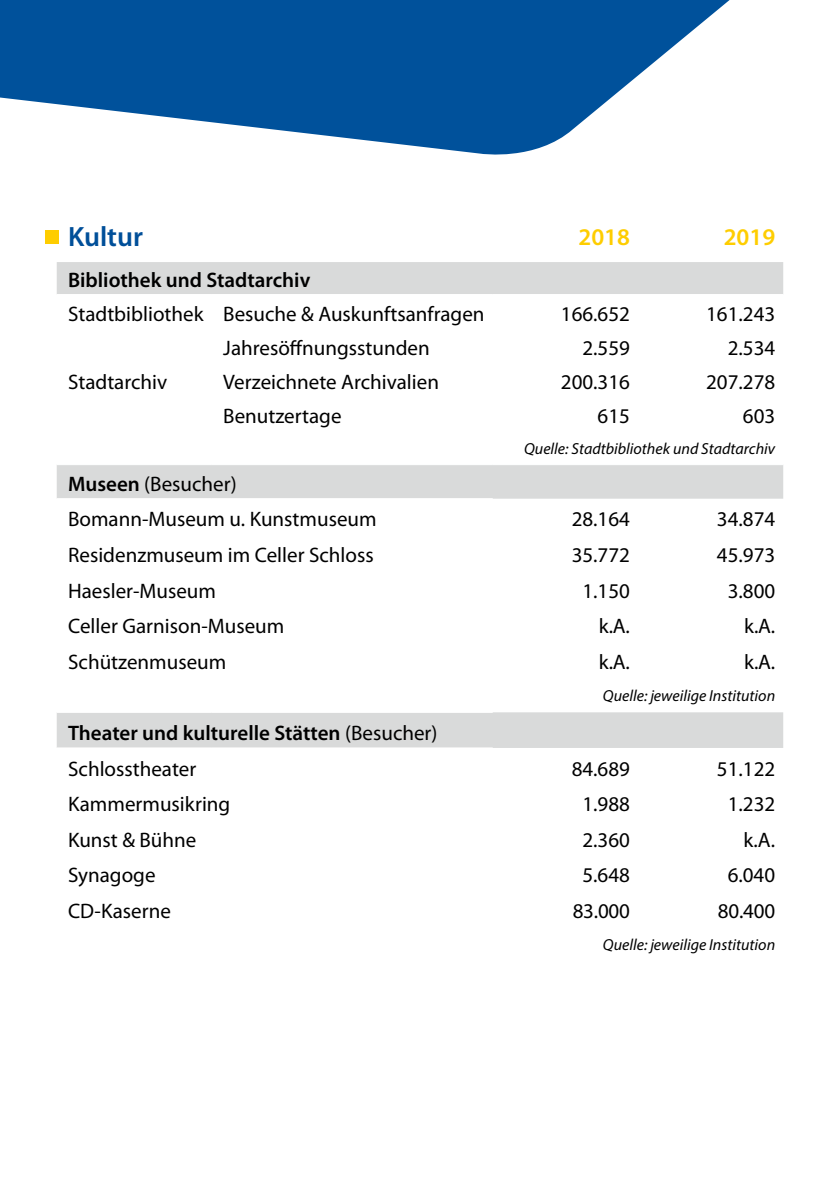
<style>
.page{position:relative;width:840px;height:1191px;background:#fff}
.page>*{position:absolute;margin:0;border:0;box-sizing:border-box;transform-origin:0 0}
.t1{font:600 28px "Myriad Pro";color:#004f99}
.t2{font:600 24px "Myriad Pro";color:#fecd00}
.t3{font:21px/35.6px "Myriad Pro";color:#000}
.t4{font:600 21px/35.6px "Myriad Pro";color:#000}
.t5{font:italic 16px "Myriad Pro";color:#000}
.s1{font-weight:600}
.s2{font-weight:400}
</style>
<div class="page">
<svg style="left:57px;top:262px;width:725px;height:486px"></svg>
<svg style="left:57px;top:295px;width:725px;height:135px"></svg>
<svg style="left:57px;top:328px;width:725px;height:1px"></svg>
<svg style="left:57px;top:362px;width:725px;height:1px"></svg>
<svg style="left:57px;top:396px;width:725px;height:1px"></svg>
<hr style="left:57px;top:294px;width:155px;height:1px;background:#fff">
<hr style="left:212px;top:294px;width:280px;height:1px;background:#fff">
<hr style="left:492px;top:294px;width:145px;height:1px;background:#fff">
<hr style="left:637px;top:294px;width:145px;height:1px;background:#fff">
<hr style="left:57px;top:430px;width:155px;height:1px;background:#fff">
<hr style="left:212px;top:430px;width:280px;height:1px;background:#fff">
<hr style="left:492px;top:430px;width:145px;height:1px;background:#fff">
<hr style="left:637px;top:430px;width:145px;height:1px;background:#fff">
<hr style="left:57px;top:464px;width:155px;height:1px;background:#fff">
<hr style="left:212px;top:464px;width:280px;height:1px;background:#fff">
<hr style="left:492px;top:464px;width:145px;height:1px;background:#fff">
<hr style="left:637px;top:464px;width:145px;height:1px;background:#fff">
<hr style="left:57px;top:712px;width:155px;height:1px;background:#fff">
<hr style="left:212px;top:712px;width:280px;height:1px;background:#fff">
<hr style="left:57px;top:498px;width:155px;height:1px;background:#fff">
<hr style="left:212px;top:498px;width:280px;height:1px;background:#fff">
<hr style="left:57px;top:747px;width:155px;height:1px;background:#fff">
<hr style="left:212px;top:747px;width:280px;height:1px;background:#fff">
<svg style="left:0;top:0;width:729px;height:155px;fill:#00519b"></svg>
<div style="left:45px;top:230px;width:14px;height:14px;background:#fecd00"></div>
<h1 class="t1" style="left:68px;top:219px;width:76px">Kultur</h1>
<p class="t2" style="left:578px;top:222px;width:53px">2018</p>
<p class="t2" style="left:723px;top:222px;width:53px">2019</p>
<p class="t4" style="left:68px;top:261px;width:244px">Bibliothek und Stadtarchiv</p>
<p class="t3" style="left:68px;top:295px;width:418px">Stadtbibliothek Besuche &amp; Auskunftsanfragen</p>
<p class="t3" style="left:560px;top:295px;width:70px">166.652</p>
<p class="t3" style="left:705px;top:295px;width:70px">161.243</p>
<p class="t3" style="left:223px;top:329px;width:208px">Jahresöffnungsstunden</p>
<p class="t3" style="left:582px;top:329px;width:49px">2.559</p>
<p class="t3" style="left:727px;top:329px;width:49px">2.534</p>
<p class="t3" style="left:68px;top:363px;width:101px">Stadtarchiv</p>
<p class="t3" style="left:223px;top:363px;width:217px">Verzeichnete Archivalien</p>
<p class="t3" style="left:560px;top:363px;width:70px">200.316</p>
<p class="t3" style="left:705px;top:363px;width:70px">207.278</p>
<p class="t3" style="left:223px;top:397px;width:120px">Benutzertage</p>
<p class="t3" style="left:597px;top:397px;width:34px">615</p>
<p class="t3" style="left:742px;top:397px;width:34px">603</p>
<p class="t5" style="left:524px;top:438px;width:252px">Quelle: Stadtbibliothek und Stadtarchiv</p>
<p class="t3" style="left:68px;top:465px;width:310px"><span class="s1">Museen</span> (Besucher)<br>Bomann-Museum u. Kunstmuseum</p>
<p class="t3" style="left:571px;top:501px;width:60px">28.164</p>
<p class="t3" style="left:716px;top:501px;width:60px">34.874</p>
<p class="t3" style="left:68px;top:537px;width:307px">Residenzmuseum im Celler Schloss</p>
<p class="t3" style="left:571px;top:537px;width:60px">35.772</p>
<p class="t3" style="left:716px;top:537px;width:60px">45.973</p>
<p class="t3" style="left:68px;top:572px;width:149px">Haesler-Museum</p>
<p class="t3" style="left:582px;top:572px;width:49px">1.150</p>
<p class="t3" style="left:727px;top:572px;width:49px">3.800</p>
<p class="t3" style="left:68px;top:608px;width:217px">Celler Garnison-Museum</p>
<p class="t3" style="left:598px;top:608px;width:33px">k.A.</p>
<p class="t3" style="left:743px;top:608px;width:33px">k.A.</p>
<p class="t3" style="left:68px;top:643px;width:160px">Schützenmuseum</p>
<p class="t3" style="left:598px;top:643px;width:33px">k.A.</p>
<p class="t3" style="left:743px;top:643px;width:33px">k.A.</p>
<p class="t5" style="left:602px;top:685px;width:174px">Quelle: jeweilige Institution</p>
<p class="t4" style="left:68px;top:714px;width:370px">Theater und kulturelle Stätten <span class="s2">(Besucher)<br>Schlosstheater</span></p>
<p class="t3" style="left:571px;top:750px;width:60px">84.689</p>
<p class="t3" style="left:716px;top:750px;width:60px">51.122</p>
<p class="t3" style="left:68px;top:786px;width:164px">Kammermusikring</p>
<p class="t3" style="left:582px;top:786px;width:49px">1.988</p>
<p class="t3" style="left:727px;top:786px;width:49px">1.232</p>
<p class="t3" style="left:68px;top:821px;width:130px">Kunst &amp; Bühne</p>
<p class="t3" style="left:582px;top:821px;width:49px">2.360</p>
<p class="t3" style="left:743px;top:821px;width:33px">k.A.</p>
<p class="t3" style="left:68px;top:857px;width:89px">Synagoge</p>
<p class="t3" style="left:582px;top:857px;width:49px">5.648</p>
<p class="t3" style="left:727px;top:857px;width:49px">6.040</p>
<p class="t3" style="left:68px;top:892px;width:104px">CD-Kaserne</p>
<p class="t3" style="left:572px;top:892px;width:59px">83.000</p>
<p class="t3" style="left:717px;top:892px;width:59px">80.400</p>
<p class="t5" style="left:602px;top:934px;width:174px">Quelle: jeweilige Institution</p>
</div>
